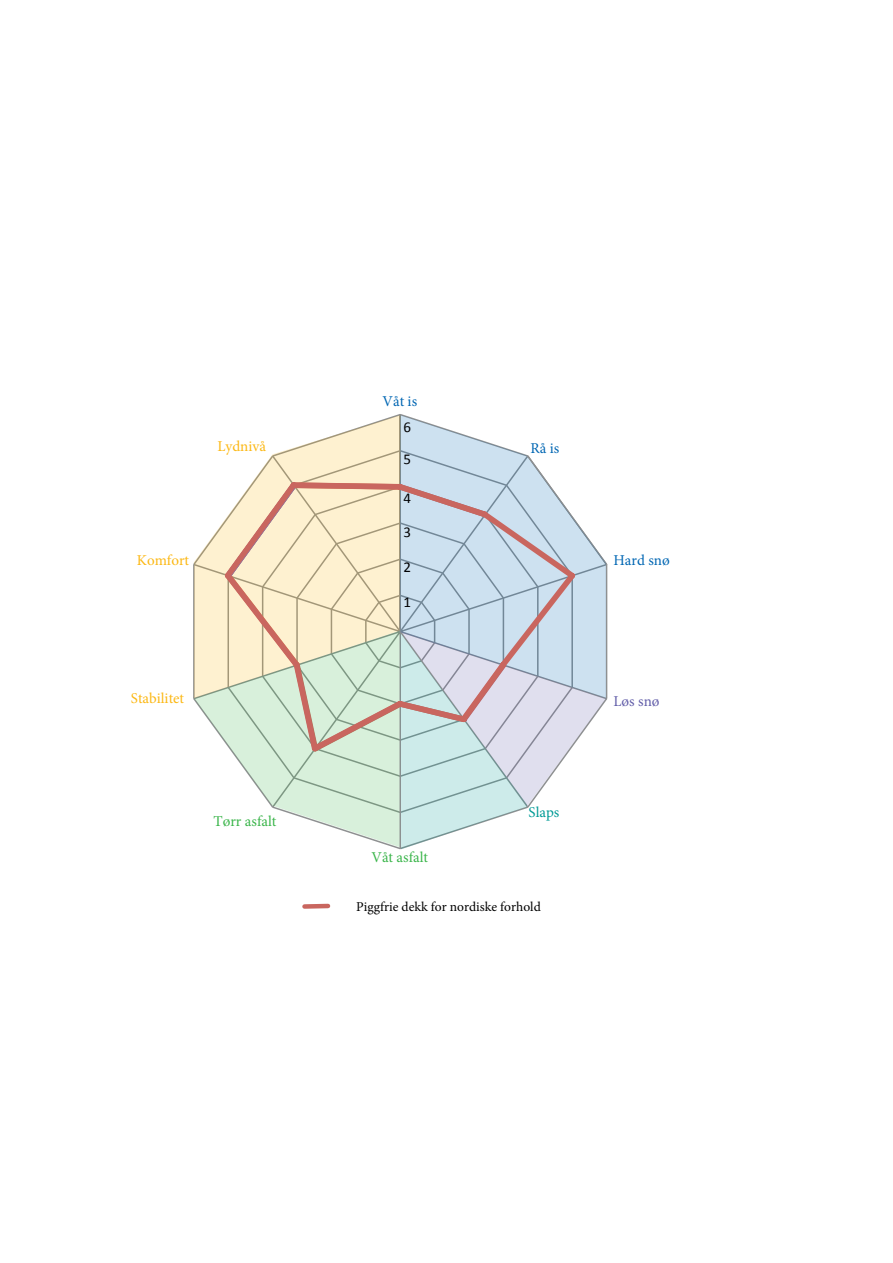
<style>
.page{position:relative;width:893px;height:1263px;background:#fff}
.page>*{position:absolute;margin:0;border:0;box-sizing:border-box;transform-origin:0 0}
.t1{font:15px "Minion Pro";color:#fcb814}
.t2{font:15px "Minion Pro";color:#3ab54a}
.t3{font:15px "Minion Pro";color:#0166b3}
.t4{font:15px "Calibri";color:#000001}
.t5{font:15px "Minion Pro";color:#625ea9}
.t6{font:15px "Minion Pro";color:#009b96}
.t7{font:13.5px "Minion Pro";color:#000001}
</style>
<div class="page">
<svg style="left:302px;top:903px;width:29px;height:6px"></svg>
<svg style="left:401px;top:415px;width:205px;height:216px"></svg>
<svg style="left:194px;top:631px;width:412px;height:218px"></svg>
<svg style="left:194px;top:415px;width:207px;height:283px;fill:#fef1d0"></svg>
<svg style="left:220px;top:477px;width:360px;height:279px;background:#dadcd4"></svg>
<p class="t1" style="left:217px;top:436px;width:50px">Lydnivå</p>
<p class="t1" style="left:137px;top:550px;width:54px">Komfort</p>
<p class="t1" style="left:131px;top:688px;width:55px">Stabilitet</p>
<p class="t2" style="left:213px;top:811px;width:64px">Tørr asfalt</p>
<p class="t3" style="left:383px;top:391px;width:36px">Våt is</p>
<p class="t4" style="left:403px;top:418px;width:9px">6</p>
<p class="t4" style="left:403px;top:449px;width:9px">5</p>
<p class="t4" style="left:403px;top:488px;width:9px">4</p>
<p class="t4" style="left:403px;top:523px;width:9px">3</p>
<p class="t4" style="left:403px;top:558px;width:9px">2</p>
<p class="t4" style="left:403px;top:592px;width:9px">1</p>
<p class="t2" style="left:371px;top:847px;width:58px">Våt asfalt</p>
<p class="t3" style="left:530px;top:438px;width:30px">Rå is</p>
<p class="t6" style="left:529px;top:803px;width:32px">Slaps</p>
<p class="t7" style="left:356px;top:897px;width:186px">Piggfrie dekk for nordiske forhold</p>
<p class="t3" style="left:613px;top:550px;width:58px">Hard snø</p>
<p class="t5" style="left:613px;top:691px;width:48px">Løs snø</p>
</div>
